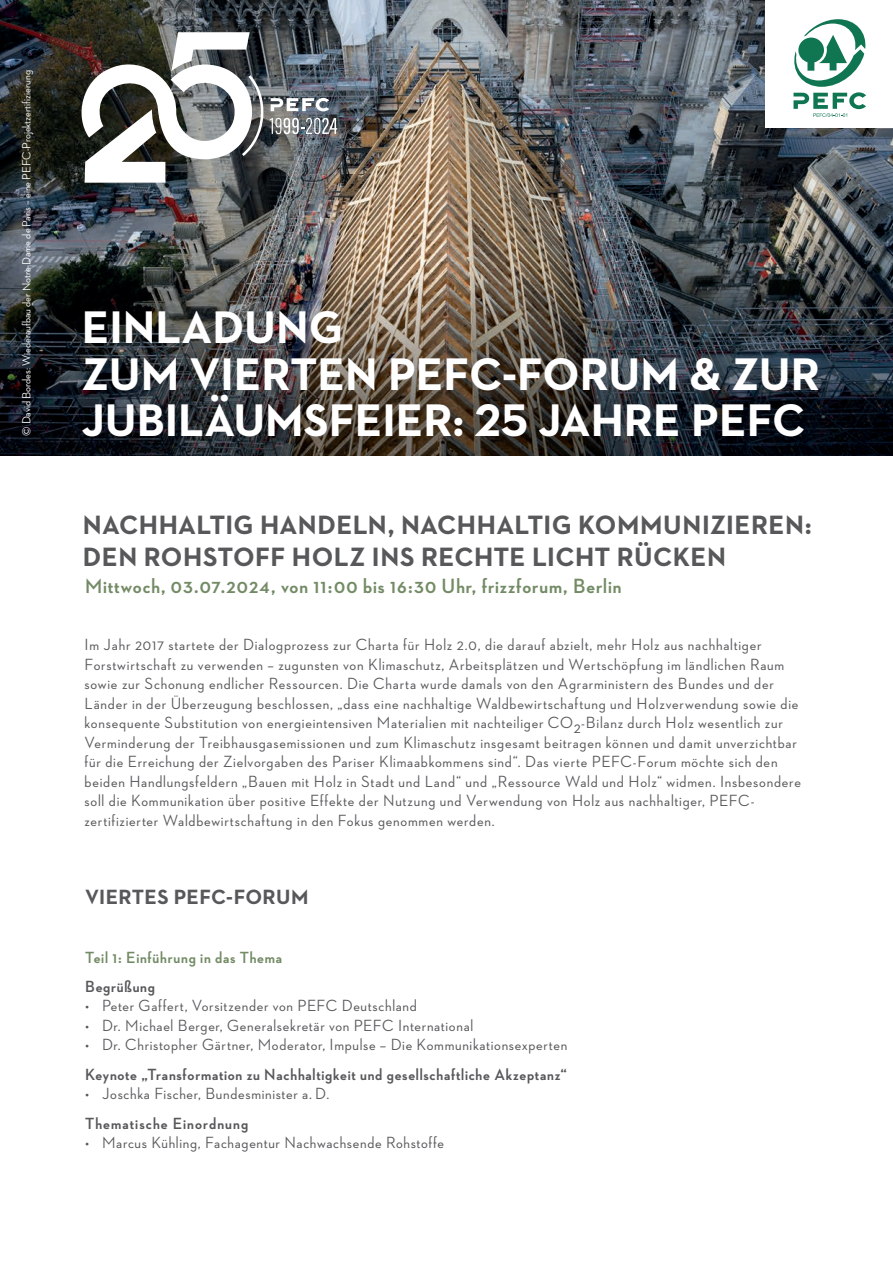
<style>
.page{position:relative;width:893px;height:1263px;background:#fff}
.page>*{position:absolute;margin:0;border:0;box-sizing:border-box;transform-origin:0 0}
.t1{font:700 46.5px/46.5px "Neutraface 2 Text";color:#fff}
.t2{font:700 27px/31.5px "Neutraface 2 Text";letter-spacing:.01em;color:#57585a}
.t3{font:700 21px "Neutraface 2 Display";letter-spacing:.04em;color:#738b65}
.t4{font:700 21px "Neutraface 2 Text";letter-spacing:.015em;color:#57585a}
.t5{font:500 16.5px/19.5px "Neutraface 2 Display";letter-spacing:.045em;color:#57585a}
.t6{font:700 16.5px "Neutraface 2 Display";letter-spacing:.045em;color:#57585a}
.t7{font:700 16.5px "Neutraface 2 Display";letter-spacing:.045em;color:#738b65}
.t8{font:700 16.5px "Neutraface 2 Display";letter-spacing:.065em;color:#57585a}
.t9{font:500 12px "Neutraface 2 Display";color:#fff}
</style>
<div class="page">
<img style="left:0;top:0;width:893px;height:455px">
<div style="left:765px;top:0;width:128px;height:128px;background:#fff"></div>
<svg style="left:793px;top:19px;width:73px;height:98px"></svg>
<svg style="left:74px;top:32px;width:263px;height:151px"></svg>
<p class="t9" style="left:20px;top:436px;width:367px;rotate:-90deg">© David Bordes: Wiederaufbau der Notre-Dame de Paris – eine PEFC-Projektzertifizierung</p>
<h1 class="t1" style="left:82px;top:304px;width:740px">EINLADUNG<br>ZUM VIERTEN PEFC-FORUM &amp; ZUR</h1>
<h1 class="t1" style="left:82px;top:397px;width:725px">JUBILÄUMSFEIER: 25 JAHRE PEFC</h1>
<h2 class="t2" style="left:83px;top:509px;width:730px">NACHHALTIG HANDELN, NACHHALTIG KOMMUNIZIEREN:<br>DEN ROHSTOFF HOLZ INS RECHTE LICHT RÜCKEN</h2>
<p class="t3" style="left:85px;top:574px;width:538px">Mittwoch, 03.07.2024, von 11:00 bis 16:30 Uhr, frizzforum, Berlin</p>
<p class="t5" style="left:85px;top:635px;width:718px">Im Jahr 2017 startete der Dialogprozess zur Charta für Holz 2.0, die darauf abzielt, mehr Holz aus nachhaltiger Forstwirtschaft zu verwenden – zugunsten von Klimaschutz, Arbeitsplätzen und Wertschöpfung im ländlichen Raum sowie zur Schonung endlicher Ressourcen. Die Charta wurde damals von den Agrarministern des Bundes und der Länder in der Überzeugung beschlossen, „dass eine nachhaltige Waldbewirtschaftung und Holzverwendung sowie die konsequente Substitution von energieintensiven Materialien mit nachteiliger CO2-Bilanz durch Holz wesentlich zur Verminderung der Treibhausgasemissionen und zum Klimaschutz insgesamt beitragen können und damit unverzichtbar für die Erreichung der Zielvorgaben des Pariser Klimaabkommens sind“. Das vierte PEFC-Forum möchte sich den beiden Handlungsfeldern „Bauen mit Holz in Stadt und Land“ und „Ressource Wald und Holz“ widmen. Insbesondere soll die Kommunikation über positive Effekte der Nutzung und Verwendung von Holz aus nachhaltiger, PEFC&shy;zertifizierter Waldbewirtschaftung in den Fokus genommen werden.</p>
<p class="t4" style="left:85px;top:883px;width:225px">VIERTES PEFC-FORUM</p>
<p class="t7" style="left:85px;top:948px;width:199px">Teil 1: Einführung in das Thema</p>
<p class="t6" style="left:85px;top:977px;width:71px">Begrüßung</p>
<p class="t5" style="left:85px;top:996px;width:333px">• Peter Gaffert, Vorsitzender von PEFC Deutschland</p>
<p class="t5" style="left:85px;top:1016px;width:390px">• Dr. Michael Berger, Generalsekretär von PEFC International</p>
<p class="t5" style="left:85px;top:1035px;width:484px">• Dr. Christopher Gärtner, Moderator, Impulse – Die Kommunikationsexperten</p>
<p class="t6" style="left:85px;top:1065px;width:483px">Keynote „Transformation zu Nachhaltigkeit und gesellschaftliche Akzeptanz“</p>
<p class="t5" style="left:85px;top:1084px;width:246px">• Joschka Fischer, Bundesminister a. D.</p>
<p class="t8" style="left:85px;top:1114px;width:165px">Thematische Einordnung</p>
<p class="t5" style="left:85px;top:1133px;width:361px">• Marcus Kühling, Fachagentur Nachwachsende Rohstoffe</p>
</div>
